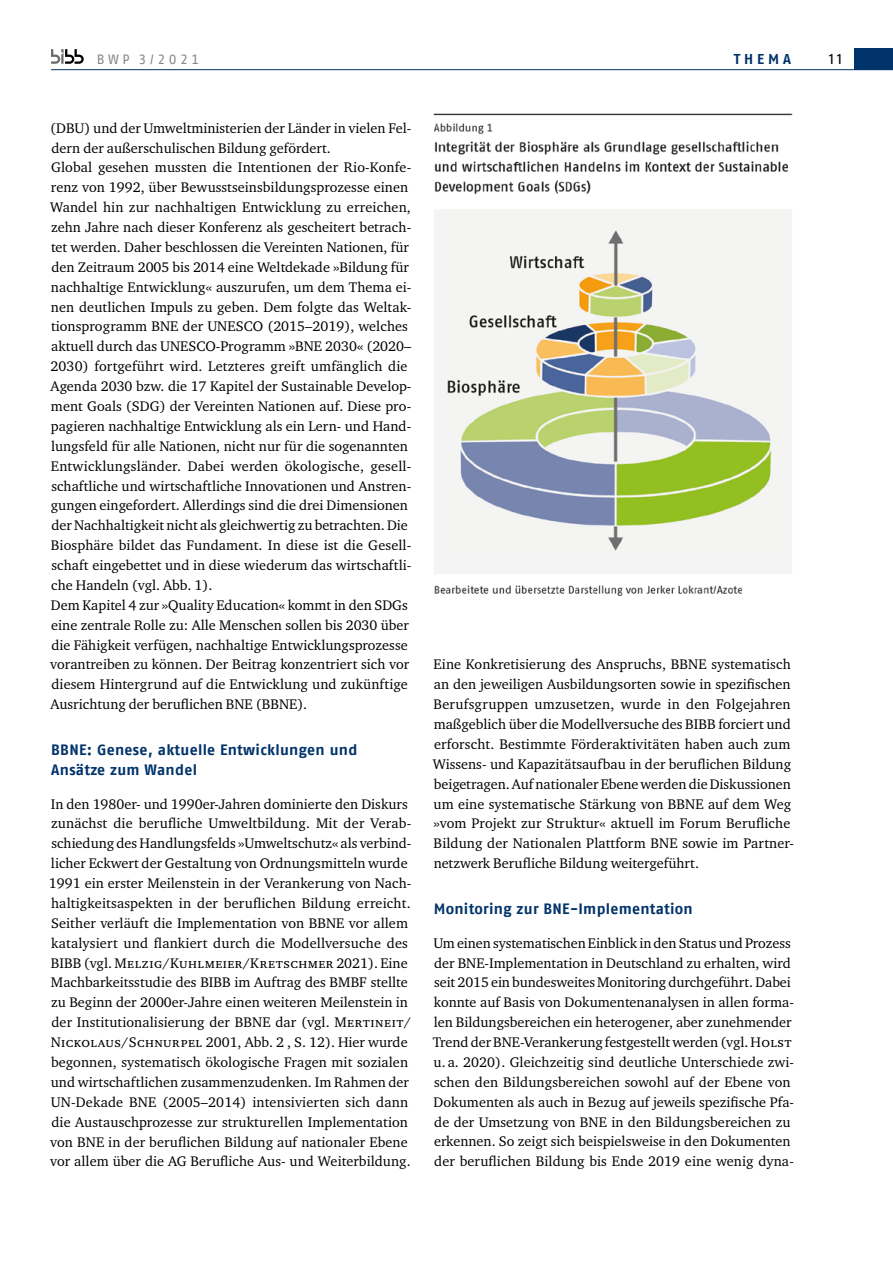
<style>
.page{position:relative;width:893px;height:1263px;background:#fff}
.page>*{position:absolute;margin:0;border:0;box-sizing:border-box;transform-origin:0 0}
.t1{font:700 15px "Fago Pro";letter-spacing:.02em;color:#00336a}
.t2{font:15px "Fago Pro";color:#000}
.t3{font:14.25px/20px "Charter ITC Pro";letter-spacing:.005em;color:#000}
.t4{font:700 14.25px "Fago Pro";letter-spacing:.27em;color:#00336a}
.t5{font:13.5px "Fago Pro";letter-spacing:.26em;color:#878787}
</style>
<div class="page">
<hr style="left:51px;top:69px;width:842px;height:1px;background:#00336a">
<svg style="left:51px;top:49px;width:33px;height:15px"></svg>
<div style="left:855px;top:48px;width:38px;height:22px;background:#00336a"></div>
<img style="left:433px;top:113px;width:360px;height:483px">
<p class="t5" style="left:97px;top:51px;width:104px">BWP 3/2021</p>
<p class="t4" style="left:734px;top:50px;width:59px">THEMA</p>
<p class="t2" style="left:829px;top:50px;width:14px">11</p>
<p class="t3" style="left:50px;top:118px;width:363px">(DBU) und der Umweltministerien der Länder in vielen Fel&shy;dern der außerschulischen Bildung gefördert.<br>Global gesehen mussten die Intentionen der Rio-Konfe&shy;renz von 1992, über Bewusstseinsbildungsprozesse einen Wandel hin zur nachhaltigen Entwicklung zu erreichen, zehn Jahre nach dieser Konferenz als gescheitert betrach&shy;tet werden. Daher beschlossen die Vereinten Nationen, für den Zeitraum 2005 bis 2014 eine Weltdekade »Bildung für nachhaltige Entwicklung« auszurufen, um dem Thema ei&shy;nen deutlichen Impuls zu geben. Dem folgte das Weltak&shy;tionsprogramm BNE der UNESCO (2015–2019), welches aktuell durch das UNESCO-Programm »BNE 2030« (2020– 2030) fortgeführt wird. Letzteres greift umfänglich die Agenda 2030 bzw. die 17 Kapitel der Sustainable Develop&shy;ment Goals (SDG) der Vereinten Nationen auf. Diese pro&shy;pagieren nachhaltige Entwicklung als ein Lern- und Hand&shy;lungsfeld für alle Nationen, nicht nur für die sogenannten Entwicklungsländer. Dabei werden ökologische, gesell&shy;schaftliche und wirtschaftliche Innovationen und Anstren&shy;gungen eingefordert. Allerdings sind die drei Dimensionen der Nachhaltigkeit nicht als gleichwertig zu betrachten. Die Biosphäre bildet das Fundament. In diese ist die Gesell&shy;schaft eingebettet und in diese wiederum das wirtschaftli&shy;che Handeln (vgl. Abb. 1).<br>Dem Kapitel 4 zur »Quality Education« kommt in den SDGs eine zentrale Rolle zu: Alle Menschen sollen bis 2030 über die Fähigkeit verfügen, nachhaltige Entwicklungsprozesse vorantreiben zu können. Der Beitrag konzentriert sich vor diesem Hintergrund auf die Entwicklung und zukünftige Ausrichtung der berufichen BNE (BBNE).</p>
<p class="t1" style="left:51px;top:741px;width:308px">BBNE: Genese, aktuelle Entwicklungen und</p>
<p class="t1" style="left:51px;top:760px;width:147px">Ansätze zum Wandel</p>
<p class="t3" style="left:49px;top:793px;width:364px">In den 1980er- und 1990er-Jahren dominierte den Diskurs zunächst die berufiche Umweltbildung. Mit der Verab&shy;schiedung des Handlungsfelds »Umweltschutz« als verbind&shy;licher Eckwert der Gestaltung von Ordnungsmitteln wurde 1991 ein erster Meilenstein in der Verankerung von Nach&shy;haltigkeitsaspekten in der berufichen Bildung erreicht.<br>Seither verläuft die Implementation von BBNE vor allem katalysiert und fankiert durch die Modellversuche des BIBB (vgl. Melzig/Kuhlmeier/Kretschmer 2021). Eine Machbarkeitsstudie des BIBB im Auftrag des BMBF stellte zu Beginn der 2000er-Jahre einen weiteren Meilenstein in der Institutionalisierung der BBNE dar (vgl. Mertineit/ Nickolaus/Schnurpel 2001, Abb. 2 , S. 12). Hier wurde begonnen, systematisch ökologische Fragen mit sozialen und wirtschaftlichen zusammenzudenken. Im Rahmen der UN-Dekade BNE (2005–2014) intensivierten sich dann die Austauschprozesse zur strukturellen Implementation von BNE in der berufichen Bildung auf nationaler Ebene vor allem über die AG Berufiche Aus- und Weiterbildung.</p>
<p class="t3" style="left:433px;top:654px;width:363px">Eine Konkretisierung des Anspruchs, BBNE systematisch an den jeweiligen Ausbildungsorten sowie in spezifschen Berufsgruppen umzusetzen, wurde in den Folgejahren maßgeblich über die Modellversuche des BIBB forciert und erforscht. Bestimmte Förderaktivitäten haben auch zum Wissens- und Kapazitätsaufbau in der berufichen Bildung beigetragen. Auf nationaler Ebene werden die Diskussionen um eine systematische Stärkung von BBNE auf dem Weg »vom Projekt zur Struktur« aktuell im Forum Berufiche Bildung der Nationalen Plattform BNE sowie im Partner&shy;netzwerk Berufiche Bildung weitergeführt.</p>
<p class="t1" style="left:434px;top:900px;width:261px">Monitoring zur BNE-Implementation</p>
<p class="t3" style="left:433px;top:932px;width:363px">Um einen systematischen Einblick in den Status und Prozess der BNE-Implementation in Deutschland zu erhalten, wird seit 2015 ein bundesweites Monitoring durchgeführt. Dabei konnte auf Basis von Dokumentenanalysen in allen forma&shy;len Bildungsbereichen ein heterogener, aber zunehmender Trend der BNE-Verankerung festgestellt werden (vgl. Holst</p>
<p class="t3" style="left:434px;top:1052px;width:362px">u. a. 2020). Gleichzeitig sind deutliche Unterschiede zwi&shy;schen den Bildungsbereichen sowohl auf der Ebene von Dokumenten als auch in Bezug auf jeweils spezifsche Pfa&shy;de der Umsetzung von BNE in den Bildungsbereichen zu erkennen. So zeigt sich beispielsweise in den Dokumenten der berufichen Bildung bis Ende 2019 eine wenig dyna-</p>
</div>
